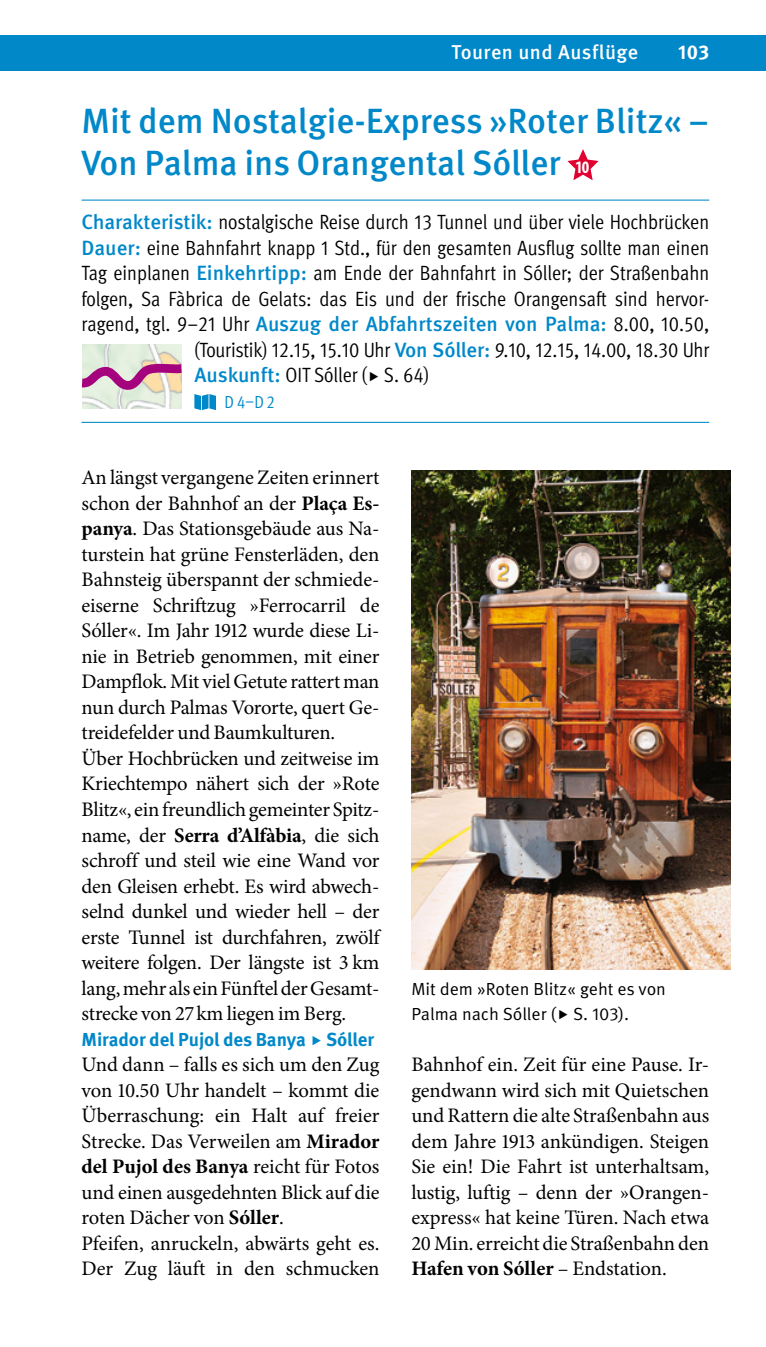
<style>
.page{position:relative;width:766px;height:1347px;background:#fff}
.page>*{position:absolute;margin:0;border:0;box-sizing:border-box;transform-origin:0 0}
.t1{font:500 35px/42.5px "Meta Pro";color:#0088c9}
.t2{font:20.5px/25.5px "Minion Pro";letter-spacing:-.01em;color:#000}
.t3{font:20.5px/25.5px "Meta OT Cond Norm";letter-spacing:-.005em;color:#000;text-align:justify}
.t4{font:500 20.5px "Meta Pro";color:#0088c9}
.t5{font:500 20px "Meta Pro";letter-spacing:.025em;color:#fff}
.t6{font:700 20px "Meta Pro";color:#fff}
.t7{font:700 18.75px "Meta Pro";letter-spacing:-.005em;color:#0088c9}
.t8{font:17.5px/25.5px "Meta Pro Norm";color:#000}
.t9{font:17.5px "Meta Pro Cond Norm";color:#0088c9}
.s1{font-family:"Myriad Pro";font-weight:700;font-stretch:condensed;font-size:17.5px;color:#fff}
.s2{font-family:"Meta Pro";font-weight:500;color:#0088c9}
.s3{font-family:"Meta OT Cond Norm";font-weight:400;color:#000}
.s4{font-weight:700}
</style>
<div class="page">
<div style="left:0;top:35px;width:765px;height:36px;background:#0088c9"></div>
<hr style="left:81px;top:199px;width:628px;height:2px;background:#0088c9">
<hr style="left:81px;top:422px;width:628px;height:1px;background:#0088c9">
<svg style="left:567px;top:149px;width:31px;height:31px"></svg>
<img style="left:83px;top:344px;width:99px;height:10px">
<svg style="left:81px;top:354px;width:135px;height:56px"></svg>
<img style="left:411px;top:470px;width:319px;height:499px">
<p class="t5" style="left:451px;top:37px;width:188px">Touren und Ausflüge</p>
<p class="t6" style="left:677px;top:37px;width:33px">103</p>
<h1 class="t1" style="left:81px;top:97px;width:628px">Mit dem Nostalgie-Express »Roter Blitz« –<br>Von Palma ins Orangental Sóller <span class="s1">10</span></h1>
<p class="t3" style="left:81px;top:209px;width:629px"><span class="s2">Charakteristik:</span> nostalgische Reise durch 13 Tunnel und über viele Hochbrücken <span class="s2">Dauer:</span> eine Bahnfahrt knapp 1 Std., für den gesamten Ausflug sollte man einen Tag einplanen <span class="s2">Einkehrtipp:</span> am Ende der Bahnfahrt in Sóller; der Straßenbahn folgen, Sa Fàbrica de Gelats: das Eis und der frische Orangensaft sind hervor-</p>
<p class="t4" style="left:81px;top:308px;width:629px"><span class="s3">ragend, tgl. 9–21 Uhr</span> Auszug der Abfahrtszeiten von Palma: <span class="s3">8.00, 10.50,</span></p>
<p class="t3" style="left:194px;top:336px;width:516px">(Touristik) 12.15, 15.10 Uhr <span class="s2">Von Sóller:</span> 9.10, 12.15, 14.00, 18.30 Uhr<br><span class="s2">Auskunft:</span> OIT Sóller ( S. 64)</p>
<p class="t9" style="left:224px;top:389px;width:52px">D 4–D 2</p>
<p class="t2" style="left:81px;top:465px;width:299px">An längst vergangene Zeiten erinnert schon der Bahnhof an der <span class="s4">Plaça Es&shy;panya</span>. Das Stationsgebäude aus Na&shy;turstein hat grüne Fensterläden, den Bahnsteig überspannt der schmiede&shy;eiserne Schriftzug »Ferrocarril de Sóller«. Im Jahr 1912 wurde diese Li&shy;nie in Betrieb genommen, mit einer Dampflok. Mit viel Getute rattert man nun durch Palmas Vororte, quert Ge&shy;treidefelder und Baumkulturen.<br>Über Hochbrücken und zeitweise im Kriechtempo nähert sich der »Rote Blitz«, ein freundlich gemeinter Spitz&shy;name, der <span class="s4">Serra d’Alfàbia</span>, die sich schroff und steil wie eine Wand vor den Gleisen erhebt. Es wird abwech&shy;selnd dunkel und wieder hell – der erste Tunnel ist durchfahren, zwölf weitere folgen. Der längste ist 3 km lang, mehr als ein Fünftel der Gesamt&shy;strecke von 27km liegen im Berg.</p>
<p class="t7" style="left:81px;top:1024px;width:294px">Mirador del Pujol des Banya Sóller</p>
<p class="t2" style="left:81px;top:1052px;width:299px">Und dann – falls es sich um den Zug von 10.50 Uhr handelt – kommt die<br>Überraschung: ein Halt auf freier<br>Strecke. Das Verweilen am <span class="s4">Mirador del Pujol des Banya</span> reicht für Fotos und einen ausgedehnten Blick auf die roten Dächer von <span class="s4">Sóller</span>.<br>Pfeifen, anruckeln, abwärts geht es.<br>Der Zug läuft in den schmucken</p>
<p class="t8" style="left:411px;top:974px;width:256px">Mit dem »Roten Blitz« geht es von<br>Palma nach Sóller ( S. 103).</p>
<p class="t2" style="left:411px;top:1052px;width:299px;text-align:justify">Bahnhof ein. Zeit für eine Pause. Ir&shy;gendwann wird sich mit Quietschen und Rattern die alte Straßenbahn aus dem Jahre 1913 ankündigen. Steigen Sie ein! Die Fahrt ist unterhaltsam, lustig, luftig – denn der »Orangen&shy;express« hat keine Türen. Nach etwa 20 Min. erreicht die Straßenbahn den <span class="s4">Hafen von Sóller</span> – Endstation.</p>
</div>
